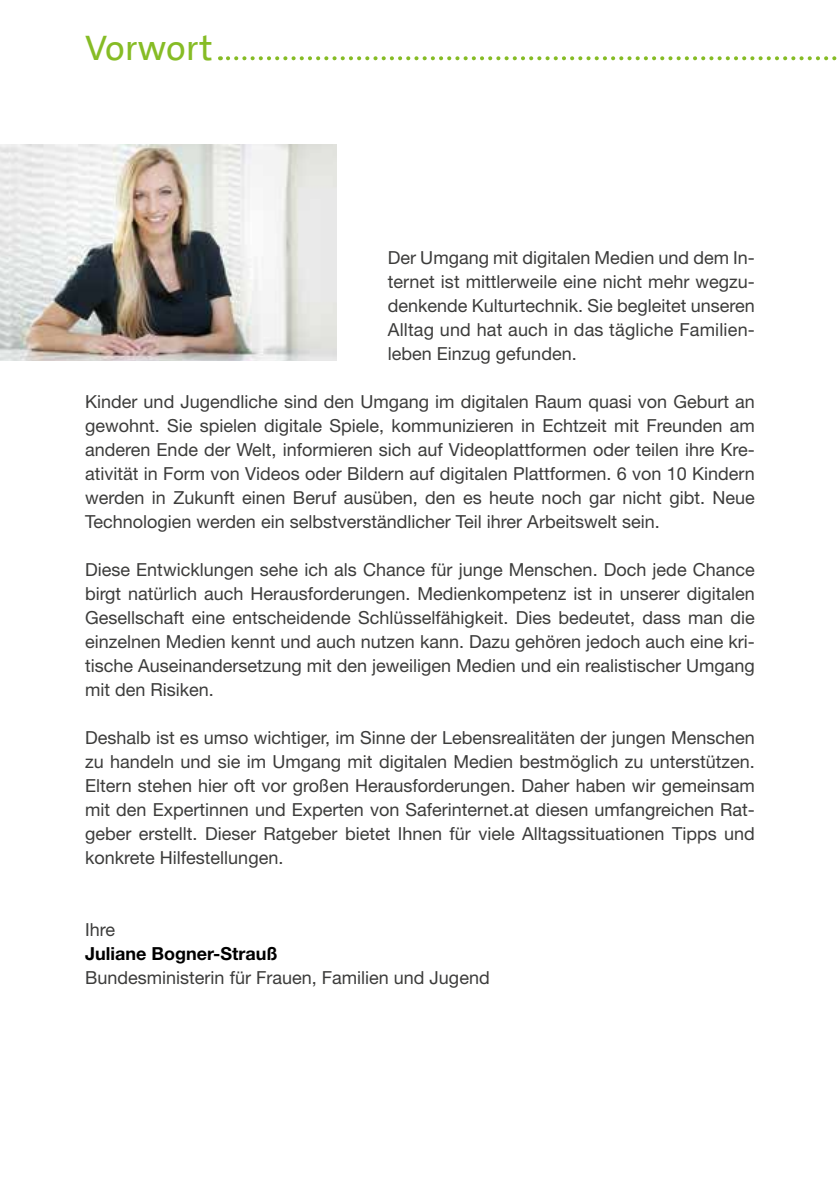
<style>
.page{position:relative;width:840px;height:1191px;background:#fff}
.page>*{position:absolute;margin:0;border:0;box-sizing:border-box;transform-origin:0 0}
.t1{font:36px "The Sans";color:#86bc25}
.t2{font:18px/24px "Helvetica Neue LT Std";color:#3c3c3b;text-align:justify}
.t3{font:700 18px "Helvetica Neue LT Std";color:#000}
</style>
<div class="page">
<svg style="left:228px;top:56px;width:609px;height:4px"></svg>
<img style="left:0;top:144px;width:336px;height:216px">
<h1 class="t1" style="left:85px;top:29px;width:129px">Vorwort</h1>
<p class="t2" style="left:387px;top:245px;width:368px">Der Umgang mit digitalen Medien und dem In&shy;ternet ist mittlerweile eine nicht mehr wegzu&shy;denkende Kulturtechnik. Sie begleitet unseren Alltag und hat auch in das tägliche Familien&shy;leben Einzug gefunden.</p>
<p class="t2" style="left:85px;top:389px;width:671px">Kinder und Jugendliche sind den Umgang im digitalen Raum quasi von Geburt an gewohnt. Sie spielen digitale Spiele, kommunizieren in Echtzeit mit Freunden am anderen Ende der Welt, informieren sich auf Videoplattformen oder teilen ihre Kre&shy;ativität in Form von Videos oder Bildern auf digitalen Plattformen. 6 von 10 Kindern werden in Zukunft einen Beruf ausüben, den es heute noch gar nicht gibt. Neue Technologien werden ein selbstverständlicher Teil ihrer Arbeitswelt sein.</p>
<p class="t2" style="left:85px;top:557px;width:671px">Diese Entwicklungen sehe ich als Chance für junge Menschen. Doch jede Chance birgt natürlich auch Herausforderungen. Medienkompetenz ist in unserer digitalen Gesellschaft eine entscheidende Schlüsselfähigkeit. Dies bedeutet, dass man die einzelnen Medien kennt und auch nutzen kann. Dazu gehören jedoch auch eine kri&shy;tische Auseinandersetzung mit den jeweiligen Medien und ein realistischer Umgang mit den Risiken.</p>
<p class="t2" style="left:85px;top:725px;width:671px">Deshalb ist es umso wichtiger, im Sinne der Lebensrealitäten der jungen Menschen zu handeln und sie im Umgang mit digitalen Medien bestmöglich zu unterstützen.<br>Eltern stehen hier oft vor großen Herausforderungen. Daher haben wir gemeinsam mit den Expertinnen und Experten von Saferinternet.at diesen umfangreichen Rat&shy;geber erstellt. Dieser Ratgeber bietet Ihnen für viele Alltagssituationen Tipps und konkrete Hilfestellungen.</p>
<p class="t2" style="left:85px;top:917px;width:32px">Ihre</p>
<p class="t3" style="left:85px;top:942px;width:194px">Juliane Bogner-Strauß</p>
<p class="t2" style="left:85px;top:965px;width:406px">Bundesministerin für Frauen, Familien und Jugend</p>
</div>
